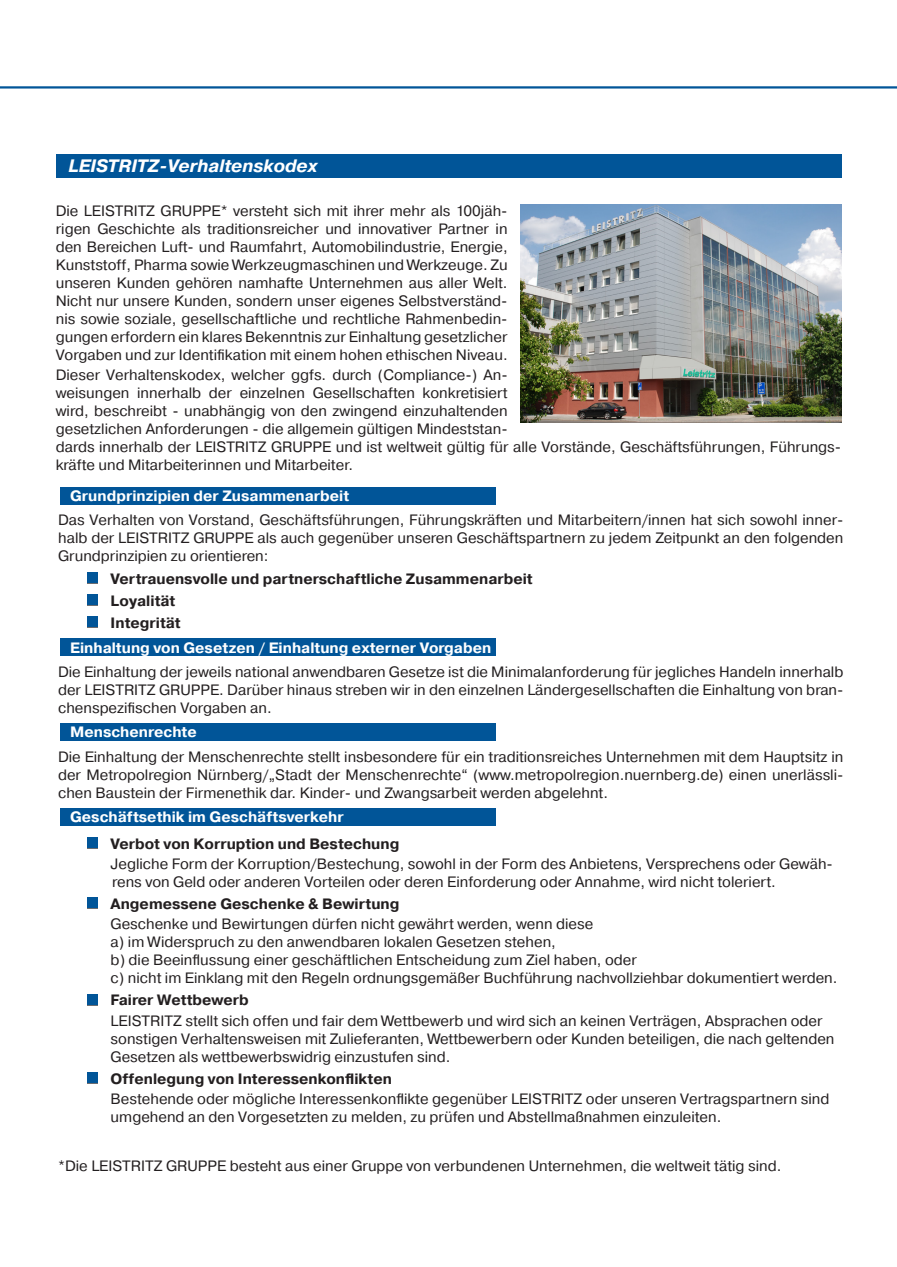
<style>
.page{position:relative;width:897px;height:1267px;background:#fff}
.page>*{position:absolute;margin:0;border:0;box-sizing:border-box;transform-origin:0 0}
.t1{font:italic 18px "Pragmatica Bold A";color:#fff}
.t2{font:15px/18px "Pragmatica Book A";color:#231f20}
.t3{font:15px/22.2px "Pragmatica Bold A";color:#231f20}
.t4{font:15px "Pragmatica Bold A";color:#fff}
</style>
<div class="page">
<div style="left:60px;top:638px;width:435px;height:17px;background:#015598"></div>
<div style="left:60px;top:487px;width:435px;height:17px;background:#015598"></div>
<div style="left:60px;top:724px;width:435px;height:17px;background:#015598"></div>
<div style="left:60px;top:809px;width:435px;height:17px;background:#015598"></div>
<hr style="left:0;top:86px;width:896px;height:3px;background:#015598">
<div style="left:56px;top:154px;width:785px;height:23px;background:#015598"></div>
<img style="left:520px;top:205px;width:321px;height:217px">
<div style="left:87px;top:573px;width:11px;height:10px;background:#015598"></div>
<div style="left:87px;top:572px;width:10px;height:10px;background:#015598"></div>
<svg style="left:87px;top:595px;width:11px;height:11px"></svg>
<div style="left:87px;top:594px;width:10px;height:11px;background:#015598"></div>
<svg style="left:87px;top:617px;width:11px;height:11px"></svg>
<div style="left:87px;top:616px;width:10px;height:11px;background:#015598"></div>
<div style="left:87px;top:837px;width:11px;height:11px;background:#015598"></div>
<svg style="left:87px;top:898px;width:11px;height:11px"></svg>
<div style="left:87px;top:897px;width:10px;height:11px;background:#015598"></div>
<div style="left:87px;top:994px;width:11px;height:11px;background:#015598"></div>
<div style="left:87px;top:993px;width:10px;height:11px;background:#015598"></div>
<div style="left:87px;top:1073px;width:11px;height:10px;background:#015598"></div>
<div style="left:87px;top:1072px;width:10px;height:10px;background:#015598"></div>
<p class="t1" style="left:68px;top:155px;width:251px">LEISTRITZ-Verhaltenskodex</p>
<p class="t2" style="left:56px;top:202px;width:453px;text-align:justify">Die LEISTRITZ GRUPPE* versteht sich mit ihrer mehr als 100jäh&shy;rigen Geschichte als traditionsreicher und innovativer Partner in den Bereichen Luft- und Raumfahrt, Automobilindustrie, Energie, Kunststoff, Pharma sowie Werkzeugmaschinen und Werkzeuge. Zu unseren Kunden gehören namhafte Unternehmen aus aller Welt.<br>Nicht nur unsere Kunden, sondern unser eigenes Selbstverständ&shy;nis sowie soziale, gesellschaftliche und rechtliche Rahmenbedin&shy;gungen erfordern ein klares Bekenntnis zur Einhaltung gesetzlicher Vorgaben und zur Identifikation mit einem hohen ethischen Niveau.</p>
<p class="t2" style="left:56px;top:366px;width:786px">Dieser Verhaltenskodex, welcher ggfs. durch (Compliance-) An-<br>weisungen innerhalb der einzelnen Gesellschaften konkretisiert<br>wird, beschreibt - unabhängig von den zwingend einzuhaltenden<br>gesetzlichen Anforderungen - die allgemein gültigen Mindeststan-<br>dards innerhalb der LEISTRITZ GRUPPE und ist weltweit gültig für alle Vorstände, Geschäftsführungen, Führungs&shy;kräfte und Mitarbeiterinnen und Mitarbeiter.</p>
<p class="t4" style="left:70px;top:486px;width:280px">Grundprinzipien der Zusammenarbeit</p>
<p class="t2" style="left:58px;top:511px;width:786px;text-align:justify">Das Verhalten von Vorstand, Geschäftsführungen, Führungskräften und Mitarbeitern/innen hat sich sowohl inner&shy;halb der LEISTRITZ GRUPPE als auch gegenüber unseren Geschäftspartnern zu jedem Zeitpunkt an den folgenden Grundprinzipien zu orientieren:</p>
<p class="t3" style="left:111px;top:567px;width:423px">Vertrauensvolle und partnerschaftliche Zusammenarbeit<br>Loyalität<br>Integrität</p>
<p class="t4" style="left:70px;top:638px;width:422px">Einhaltung von Gesetzen / Einhaltung externer Vorgaben</p>
<p class="t2" style="left:58px;top:662px;width:786px;text-align:justify">Die Einhaltung der jeweils national anwendbaren Gesetze ist die Minimalanforderung für jegliches Handeln innerhalb der LEISTRITZ GRUPPE. Darüber hinaus streben wir in den einzelnen Ländergesellschaften die Einhaltung von bran&shy;chenspezifischen Vorgaben an.</p>
<p class="t4" style="left:70px;top:723px;width:128px">Menschenrechte</p>
<p class="t2" style="left:58px;top:747px;width:786px;text-align:justify">Die Einhaltung der Menschenrechte stellt insbesondere für ein traditionsreiches Unternehmen mit dem Hauptsitz in der Metropolregion Nürnberg/„Stadt der Menschenrechte“ (www.metropolregion.nuernberg.de) einen unerlässli&shy;chen Baustein der Firmenethik dar. Kinder- und Zwangsarbeit werden abgelehnt.</p>
<p class="t4" style="left:70px;top:807px;width:275px">Geschäftsethik im Geschäftsverkehr</p>
<p class="t3" style="left:111px;top:832px;width:290px">Verbot von Korruption und Bestechung</p>
<p class="t2" style="left:111px;top:854px;width:723px">Jegliche Form der Korruption/Bestechung, sowohl in der Form des Anbietens, Versprechens oder Gewäh&shy;rens von Geld oder anderen Vorteilen oder deren Einforderung oder Annahme, wird nicht toleriert.</p>
<p class="t3" style="left:111px;top:892px;width:290px">Angemessene Geschenke &amp; Bewirtung</p>
<p class="t2" style="left:111px;top:915px;width:728px">Geschenke und Bewirtungen dürfen nicht gewährt werden, wenn diese<br>a) im Widerspruch zu den anwendbaren lokalen Gesetzen stehen,<br>b) die Beeinflussung einer geschäftlichen Entscheidung zum Ziel haben, oder<br>c) nicht im Einklang mit den Regeln ordnungsgemäßer Buchführung nachvollziehbar dokumentiert werden.</p>
<p class="t3" style="left:111px;top:989px;width:140px">Fairer Wettbewerb</p>
<p class="t2" style="left:111px;top:1011px;width:725px">LEISTRITZ stellt sich offen und fair dem Wettbewerb und wird sich an keinen Verträgen, Absprachen oder sonstigen Verhaltensweisen mit Zulieferanten, Wettbewerbern oder Kunden beteiligen, die nach geltenden<br>Gesetzen als wettbewerbswidrig einzustufen sind.</p>
<p class="t3" style="left:111px;top:1067px;width:283px">Offenlegung von Interessenkonflikten</p>
<p class="t2" style="left:111px;top:1089px;width:720px">Bestehende oder mögliche Interessenkonflikte gegenüber LEISTRITZ oder unseren Vertragspartnern sind umgehend an den Vorgesetzten zu melden, zu prüfen und Abstellmaßnahmen einzuleiten.</p>
<p class="t2" style="left:58px;top:1156px;width:724px">*Die LEISTRITZ GRUPPE besteht aus einer Gruppe von verbundenen Unternehmen, die weltweit tätig sind.</p>
</div>
